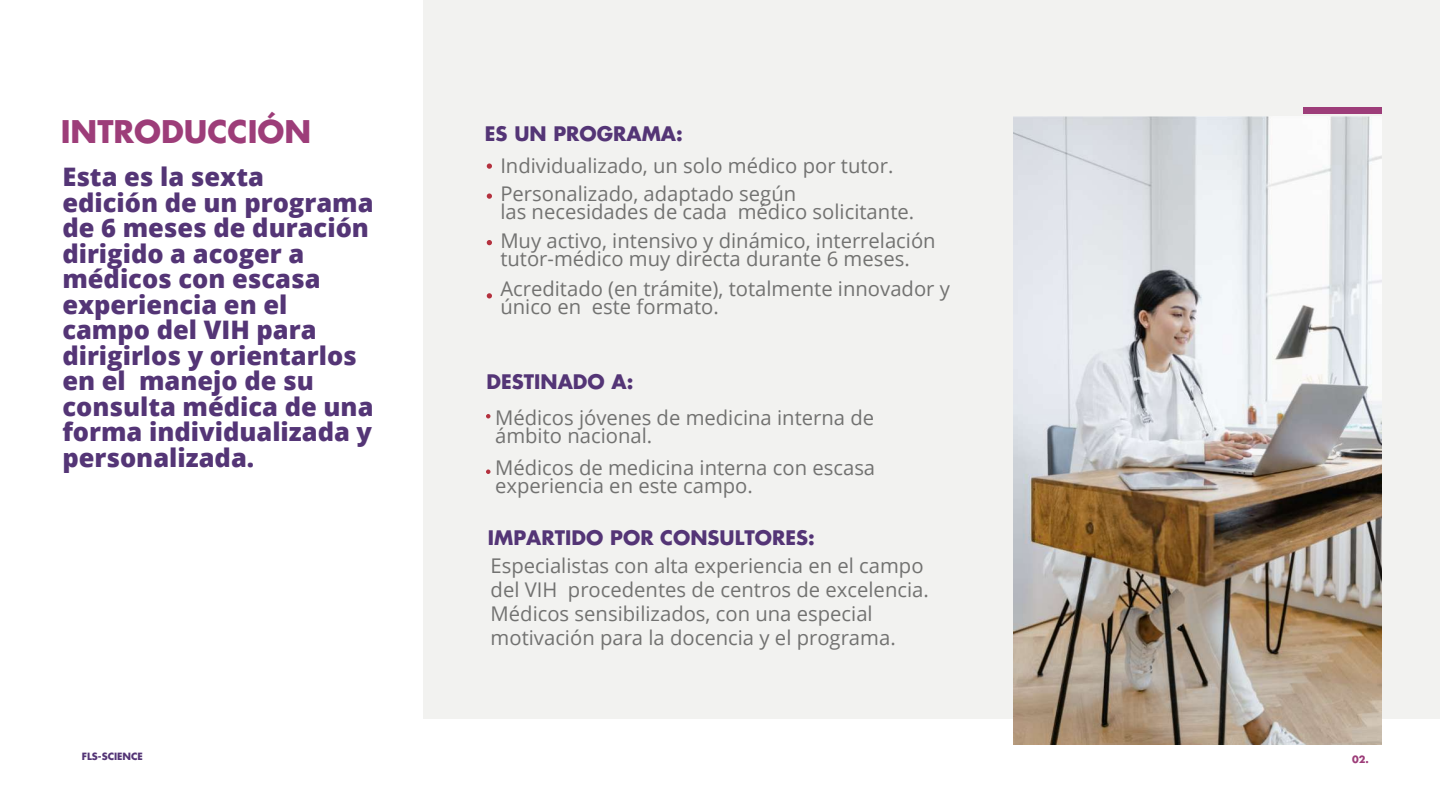
<style>
.page{position:relative;width:1440px;height:810px;background:#fff}
.page>*{position:absolute;margin:0;border:0;box-sizing:border-box;transform-origin:0 0}
.t1{font:700 30.38px "Futura Std";color:#9d3d79}
.t2{font:800 25.5px/25.5px "Open Sans";color:#543576}
.t3{font:20.25px/24px "Open Sans";color:#727271}
.t4{font:700 19.5px "Futura Std";color:#543576}
.t5{font:700 9.75px "Futura Std";color:#543576}
.t6{font:700 9.75px "Futura Std";color:#9d3d79}
</style>
<div class="page">
<div style="left:423px;top:0;width:1017px;height:718px;background:#f2f2f0"></div>
<img style="left:1013px;top:116px;width:368px;height:628px">
<svg style="left:487px;top:164px;width:5px;height:5px"></svg>
<svg style="left:487px;top:194px;width:5px;height:5px"></svg>
<svg style="left:487px;top:240px;width:5px;height:5px"></svg>
<svg style="left:487px;top:293px;width:5px;height:5px"></svg>
<div style="left:1303px;top:107px;width:79px;height:7px;background:#9d3d79"></div>
<svg style="left:486px;top:414px;width:4px;height:4px"></svg>
<svg style="left:486px;top:470px;width:4px;height:4px"></svg>
<h1 class="t1" style="left:61px;top:111px;width:252px">INTRODUCCIÓN</h1>
<p class="t2" style="left:62px;top:163px;width:313px">Esta es la sexta<br>edición de un programa de 6 meses de duración dirigido a acoger a médicos con escasa experiencia en el campo del VIH para dirigirlos y orientarlos en el manejo de su consulta médica de una forma individualizada y personalizada.</p>
<p class="t5" style="left:82px;top:749px;width:63px">FLS-SCIENCE</p>
<p class="t4" style="left:485px;top:120px;width:199px">ES UN PROGRAMA:</p>
<p class="t3" style="left:500px;top:150px;width:395px;line-height:28.5px">Individualizado, un solo médico por tutor.<br>Personalizado, adaptado según</p>
<p class="t3" style="left:500px;top:197px;width:437px;line-height:28.5px">las necesidades de cada médico solicitante.<br>Muy activo, intensivo y dinámico, interrelación</p>
<p class="t3" style="left:500px;top:243px;width:451px;line-height:30px">tutor-médico muy directa durante 6 meses.<br>Acreditado (en trámite), totalmente innovador y</p>
<p class="t3" style="left:500px;top:294px;width:220px">único en este formato.</p>
<p class="t4" style="left:486px;top:369px;width:149px">DESTINADO A:</p>
<p class="t3" style="left:495px;top:408px;width:381px;line-height:18px">Médicos jóvenes de medicina interna de ámbito nacional.</p>
<p class="t3" style="left:495px;top:458px;width:382px;line-height:18px">Médicos de medicina interna con escasa experiencia en este campo.</p>
<p class="t4" style="left:488px;top:525px;width:328px">IMPARTIDO POR CONSULTORES:</p>
<p class="t3" style="left:491px;top:553px;width:440px">Especialistas con alta experiencia en el campo del VIH procedentes de centros de excelencia.<br>Médicos sensibilizados, con una especial motivación para la docencia y el programa.</p>
<p class="t6" style="left:1352px;top:753px;width:18px">02.</p>
</div>
